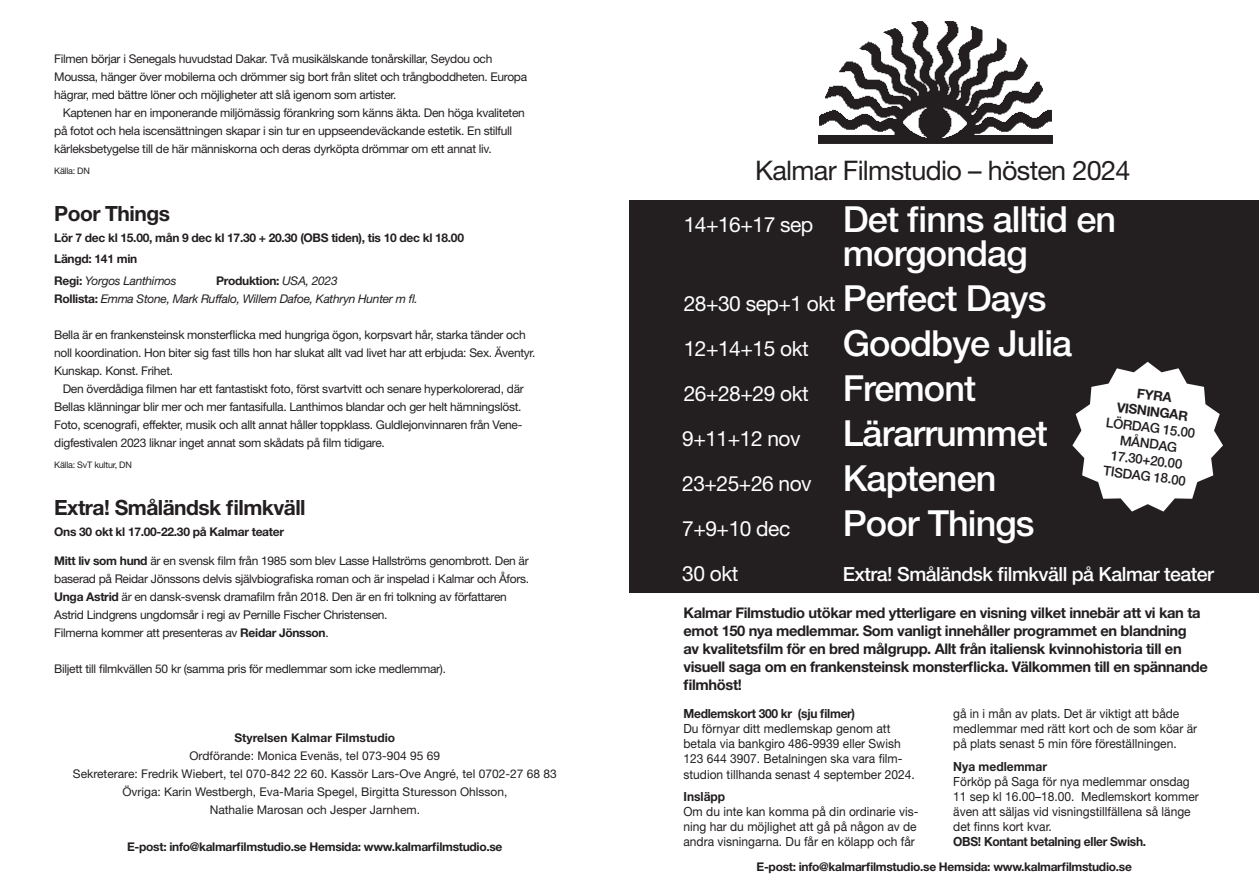
<style>
.page{position:relative;width:1259px;height:893px;background:#fff}
.page>*{position:absolute;margin:0;border:0;box-sizing:border-box;transform-origin:0 0}
.dat{font:500 36px/34.5px "Helvetica Neue LT Std";letter-spacing:-.025em;color:#fff}
.prog{font:27px "Helvetica Neue LT Std";letter-spacing:-.025em;color:#231f20}
.dat-2{font:21px "Helvetica Neue LT Std";letter-spacing:-.025em;color:#fff}
.bröd1{font:700 21px "Helvetica Neue LT Std";letter-spacing:-.025em;color:#231f20}
.dat-3{font:500 19.5px "Helvetica Neue LT Std";letter-spacing:-.025em;color:#fff}
.bröd2{font:700 14.7px/18px "Helvetica Neue LT Std";letter-spacing:-.025em;color:#231f20}
.dat-4{font:500 13.5px "Helvetica Neue LT Std";color:#231f20}
.dat-5{font:700 13.5px "Helvetica Neue LT Std";color:#231f20}
.bt1{font:12.6px/15.1px "Helvetica Neue LT Std";color:#231f20;scale:.95 1}
.bt2{font:12.6px/15.1px "Helvetica Neue LT Std";color:#231f20;scale:.95 1}
.bt1-2{font:700 12.6px "Helvetica Neue LT Std";letter-spacing:-.025em;color:#231f20;scale:.95 1}
.bt1-3{font:700 12.6px "Helvetica Neue LT Std";color:#231f20;scale:.95 1}
.bröd1-2{font:12px/18px "Helvetica Neue LT Std";letter-spacing:-.025em;color:#231f20}
.bt2-2{font:12px "Helvetica Neue LT Std";color:#231f20}
.txt{font:700 12px "Helvetica Neue LT Std";letter-spacing:-.025em;color:#231f20}
.bt1-4{font:700 12px "Helvetica Neue LT Std";letter-spacing:-.025em;color:#231f20}
.txt-2{font:italic 12px "Helvetica Neue LT Std";letter-spacing:-.025em;color:#231f20}
.bt2-3{font:700 12px "Helvetica Neue LT Std";color:#231f20}
.bröd1-3{font:9px "Helvetica Neue LT Std";letter-spacing:-.025em;color:#231f20}
.s1{font-weight:700;font-style:normal}
.s2{font-weight:400;font-style:italic}
.s3{font-weight:700}
.s4{font-weight:400;font-size:21px}
.s5{font-weight:500;font-size:36px}
</style>
<div class="page">
<div style="left:629px;top:200px;width:630px;height:392px;background:#231f20"></div>
<img style="left:818px;top:21px;width:235px;height:123px">
<svg style="left:1072px;top:362px;width:151px;height:150px"></svg>
<p class="bröd1-2" style="left:54px;top:49px;width:474px">Filmen börjar i Senegals huvudstad Dakar. Två musikälskande tonårskillar, Seydou och<br>Moussa, hänger över mobilerna och drömmer sig bort från slitet och trångboddheten. Europa hägrar, med bättre löner och möjligheter att slå igenom som artister.</p>
<p class="bröd1-2" style="left:54px;top:103px;width:472px;text-indent:9px">Kaptenen har en imponerande miljömässig förankring som känns äkta. Den höga kvaliteten på fotot och hela iscensättningen skapar i sin tur en uppseendeväckande estetik. En stilfull kärleksbetygelse till de här människorna och deras dyrköpta drömmar om ett annat liv.</p>
<p class="bröd1-3" style="left:54px;top:165px;width:37px">Källa: DN</p>
<p class="bröd1" style="left:54px;top:200px;width:117px">Poor Things</p>
<p class="txt" style="left:54px;top:230px;width:411px">Lör 7 dec kl 15.00, mån 9 dec kl 17.30 + 20.30 (OBS tiden), tis 10 dec kl 18.00</p>
<p class="txt" style="left:54px;top:251px;width:84px">Längd: 141 min</p>
<p class="txt-2" style="left:54px;top:274px;width:124px"><span class="s1">Regi:</span> Yorgos Lanthimos</p>
<p class="txt" style="left:216px;top:273px;width:123px">Produktion: <span class="s2">USA, 2023</span></p>
<p class="txt-2" style="left:54px;top:292px;width:365px"><span class="s1">Rollista:</span> Emma Stone, Mark Ruffalo, Willem Dafoe, Kathryn Hunter m fl.</p>
<p class="bröd1-2" style="left:54px;top:326px;width:483px">Bella är en frankensteinsk monsterflicka med hungriga ögon, korpsvart hår, starka tänder och noll koordination. Hon biter sig fast tills hon har slukat allt vad livet har att erbjuda: Sex. Äventyr.<br>Kunskap. Konst. Frihet.</p>
<p class="bröd1-2" style="left:54px;top:380px;width:471px;text-indent:9px">Den överdådiga filmen har ett fantastiskt foto, först svartvitt och senare hyperkolorerad, där Bellas klänningar blir mer och mer fantasifulla. Lanthimos blandar och ger helt hämningslöst.<br>Foto, scenografi, effekter, musik och allt annat håller toppklass. Guldlejonvinnaren från Vene&shy;digfestivalen 2023 liknar inget annat som skådats på film tidigare.</p>
<p class="bröd1-3" style="left:54px;top:460px;width:79px">Källa: SvT kultur, DN</p>
<p class="bröd1" style="left:54px;top:494px;width:253px">Extra! Småländsk filmkväll</p>
<p class="txt" style="left:54px;top:524px;width:231px">Ons 30 okt kl 17.00-22.30 på Kalmar teater</p>
<p class="bröd1-2" style="left:54px;top:551px;width:476px"><span class="s3">Mitt liv som hund</span> är en svensk film från 1985 som blev Lasse Hallströms genombrott. Den är baserad på Reidar Jönssons delvis självbiografiska roman och är inspelad i Kalmar och Åfors.</p>
<p class="bröd1-2" style="left:54px;top:587px;width:454px"><span class="s3">Unga Astrid</span> är en dansk-svensk dramafilm från 2018. Den är en fri tolkning av författaren<br>Astrid Lindgrens ungdomsår i regi av Pernille Fischer Christensen.</p>
<p class="bröd1-2" style="left:54px;top:623px;width:276px">Filmerna kommer att presenteras av <span class="s3">Reidar Jönsson</span>.</p>
<p class="bröd1-2" style="left:54px;top:659px;width:393px">Biljett till filmkvällen 50 kr (samma pris för medlemmar som icke medlemmar).</p>
<p class="bt2-3" style="left:234px;top:730px;width:162px">Styrelsen Kalmar Filmstudio</p>
<p class="bt2-2" style="left:189px;top:748px;width:252px">Ordförande: Monica Evenäs, tel 073-904 95 69</p>
<p class="bt2-2" style="left:73px;top:766px;width:485px">Sekreterare: Fredrik Wiebert, tel 070-842 22 60. Kassör Lars-Ove Angré, tel 0702-27 68 83</p>
<p class="bt2-2" style="left:122px;top:784px;width:386px">Övriga: Karin Westbergh, Eva-Maria Spegel, Birgitta Sturesson Ohlsson,</p>
<p class="bt2-2" style="left:210px;top:802px;width:212px">Nathalie Marosan och Jesper Jarnhem.</p>
<p class="bt1-4" style="left:127px;top:839px;width:377px">E-post: info@kalmarfilmstudio.se Hemsida: www.kalmarfilmstudio.se</p>
<p class="prog" style="left:755px;top:154px;width:377px">Kalmar Filmstudio – hösten 2024</p>
<p class="dat" style="left:843px;top:201px;width:275px;text-indent:-159px"><span class="s4">14+16+17 sep</span> Det finns alltid en morgondag</p>
<p class="dat-2" style="left:684px;top:291px;width:364px">28+30 sep+1 okt <span class="s5">Perfect Days</span></p>
<p class="dat" style="left:684px;top:326px;width:390px"><span class="s4">12+14+15 okt</span> Goodbye Julia</p>
<p class="dat-2" style="left:684px;top:381px;width:294px">26+28+29 okt <span class="s5">Fremont</span></p>
<p class="dat" style="left:682px;top:416px;width:367px"><span class="s4">9+11+12 nov</span> Lärarrummet</p>
<p class="dat-2" style="left:682px;top:471px;width:316px">23+25+26 nov <span class="s5">Kaptenen</span></p>
<p class="dat-2" style="left:682px;top:516px;width:110px">7+9+10 dec</p>
<p class="dat" style="left:843px;top:506px;width:193px">Poor Things</p>
<p class="dat-2" style="left:682px;top:561px;width:58px">30 okt</p>
<p class="dat-3" style="left:843px;top:563px;width:373px">Extra! Småländsk filmkväll på Kalmar teater</p>
<p class="dat-5" style="left:1138px;top:385px;width:36px;rotate:7deg">FYRA</p>
<p class="dat-5" style="left:1118px;top:399px;width:73px;rotate:7deg">VISNINGAR</p>
<p class="dat-4" style="left:1107px;top:414px;width:91px;rotate:7deg">LÖRDAG 15.00</p>
<p class="dat-4" style="left:1121px;top:432px;width:59px;rotate:7deg">MÅNDAG</p>
<p class="dat-4" style="left:1112px;top:447px;width:73px;rotate:7deg">17.30+20.00</p>
<p class="dat-4" style="left:1104px;top:463px;width:84px;rotate:7deg">TISDAG 18.00</p>
<p class="bröd2" style="left:683px;top:603px;width:526px">Kalmar Filmstudio utökar med ytterligare en visning vilket innebär att vi kan ta emot 150 nya medlemmar. Som vanligt innehåller programmet en blandning<br>av kvalitetsfilm för en bred målgrupp. Allt från italiensk kvinnohistoria till en visuell saga om en frankensteinsk monsterflicka. Välkommen till en spännande filmhöst!</p>
<p class="bt1-2" style="left:683px;top:706px;width:182px">Medlemskort 300 kr (sju filmer)</p>
<p class="bt1" style="left:683px;top:721px;width:219px">Du förnyar ditt medlemskap genom att</p>
<p class="bt1" style="left:683px;top:736px;width:230px">betala via bankgiro 486-9939 eller Swish</p>
<p class="bt1" style="left:683px;top:751px;width:245px">123 644 3907. Betalningen ska vara film&shy;studion tillhanda senast 4 september 2024.</p>
<p class="bt1-3" style="left:683px;top:789px;width:45px">Insläpp</p>
<p class="bt1" style="left:683px;top:804px;width:249px">Om du inte kan komma på din ordinarie vis&shy;ning har du möjlighet att gå på någon av de andra visningarna. Du får en kölapp och får</p>
<p class="bt1" style="left:953px;top:706px;width:258px">gå in i mån av plats. Det är viktigt att både medlemmar med rätt kort och de som köar är på plats senast 5 min före föreställningen.</p>
<p class="bt1-3" style="left:953px;top:758px;width:100px">Nya medlemmar</p>
<p class="bt2" style="left:953px;top:774px;width:260px">Förköp på Saga för nya medlemmar onsdag 11 sep kl 16.00–18.00. Medlemskort kommer även att säljas vid visningstillfällena så länge det finns kort kvar.</p>
<p class="bt1-2" style="left:953px;top:834px;width:205px">OBS! Kontant betalning eller Swish.</p>
<p class="bt1-4" style="left:756px;top:859px;width:377px">E-post: info@kalmarfilmstudio.se Hemsida: www.kalmarfilmstudio.se</p>
</div>
